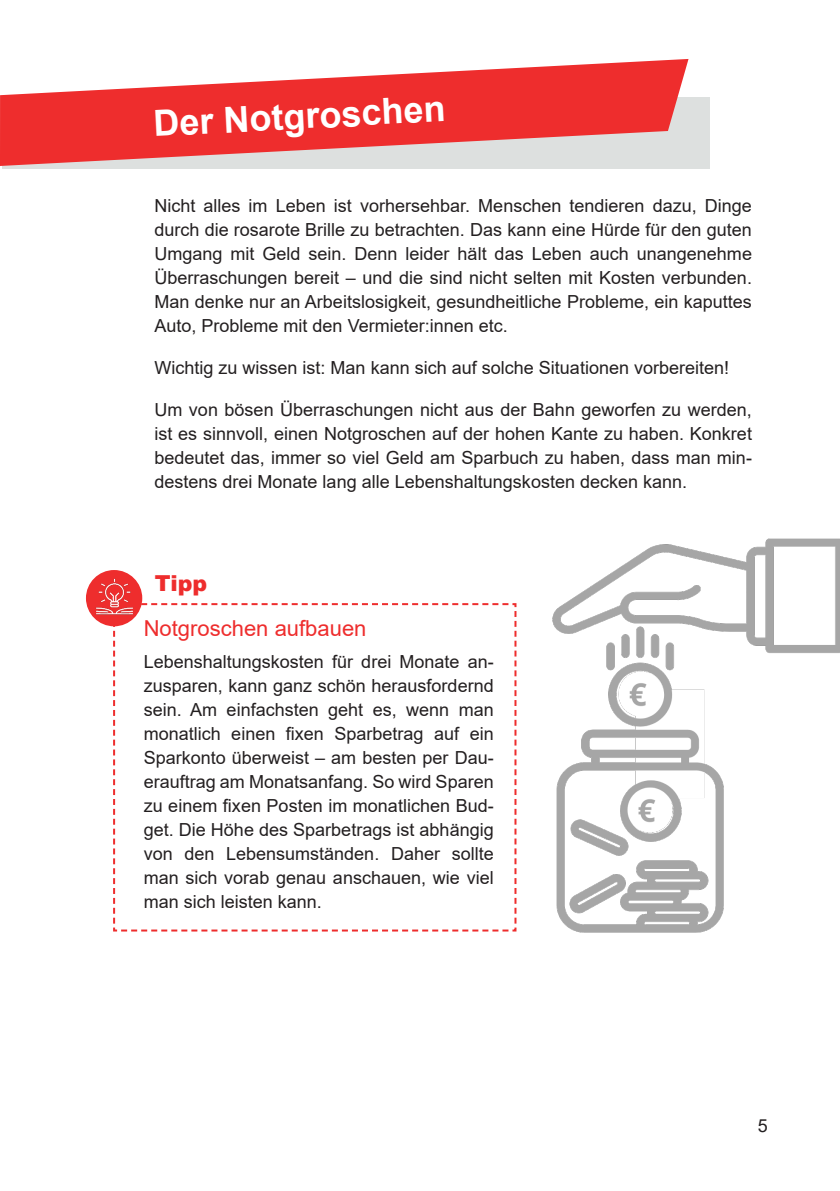
<style>
.page{position:relative;width:840px;height:1191px;background:#fff}
.page>*{position:absolute;margin:0;border:0;box-sizing:border-box;transform-origin:0 0}
.t1{font:700 36px "Arial";color:#fff}
.t2{font:22px "Arial";color:#ee2d2d}
.t3{font:900 22px "Arial";color:#ee2d2d}
.t4{font:18px/24px "Arial";color:#231f20;text-align:justify}
</style>
<div class="page">
<div style="left:2px;top:97px;width:707px;height:72px;background:#dde0df"></div>
<svg style="left:0;top:59px;width:688px;height:107px;fill:#ee2d2d"></svg>
<svg style="left:112px;top:603px;width:356px;height:329px"></svg>
<div style="left:86px;top:570px;width:56px;height:56px;background:#ee2d2d;border-radius:50%"></div>
<img style="left:92px;top:574px;width:44px;height:44px">
<img style="left:468px;top:538px;width:371px;height:395px">
<p class="t1" style="left:152px;top:98px;width:294px;rotate:-3deg">Der Notgroschen</p>
<p class="t4" style="left:154px;top:193px;width:598px">Nicht alles im Leben ist vorhersehbar. Menschen tendieren dazu, Dinge durch die rosarote Brille zu betrachten. Das kann eine Hürde für den guten Umgang mit Geld sein. Denn leider hält das Leben auch unangenehme Überraschungen bereit – und die sind nicht selten mit Kosten verbunden.<br>Man denke nur an Arbeitslosigkeit, gesundheitliche Probleme, ein kaputtes Auto, Probleme mit den Vermieter:innen etc.</p>
<p class="t4" style="left:154px;top:355px;width:576px">Wichtig zu wissen ist: Man kann sich auf solche Situationen vorbereiten!</p>
<p class="t4" style="left:154px;top:397px;width:598px">Um von bösen Überraschungen nicht aus der Bahn geworfen zu werden, ist es sinnvoll, einen Notgroschen auf der hohen Kante zu haben. Konkret bedeutet das, immer so viel Geld am Sparbuch zu haben, dass man min&shy;destens drei Monate lang alle Lebenshaltungskosten decken kann.</p>
<p class="t3" style="left:155px;top:567px;width:54px">Tipp</p>
<p class="t2" style="left:144px;top:613px;width:224px">Notgroschen aufbauen</p>
<p class="t4" style="left:144px;top:649px;width:351px">Lebenshaltungskosten für drei Monate an&shy;zusparen, kann ganz schön herausfordernd sein. Am einfachsten geht es, wenn man monatlich einen fixen Sparbetrag auf ein Sparkonto überweist – am besten per Dau&shy;erauftrag am Monatsanfang. So wird Sparen zu einem fixen Posten im monatlichen Bud&shy;get. Die Höhe des Sparbetrags ist abhängig von den Lebensumständen. Daher sollte man sich vorab genau anschauen, wie viel man sich leisten kann.</p>
<p class="t4" style="left:757px;top:1113px;width:12px">5</p>
</div>
